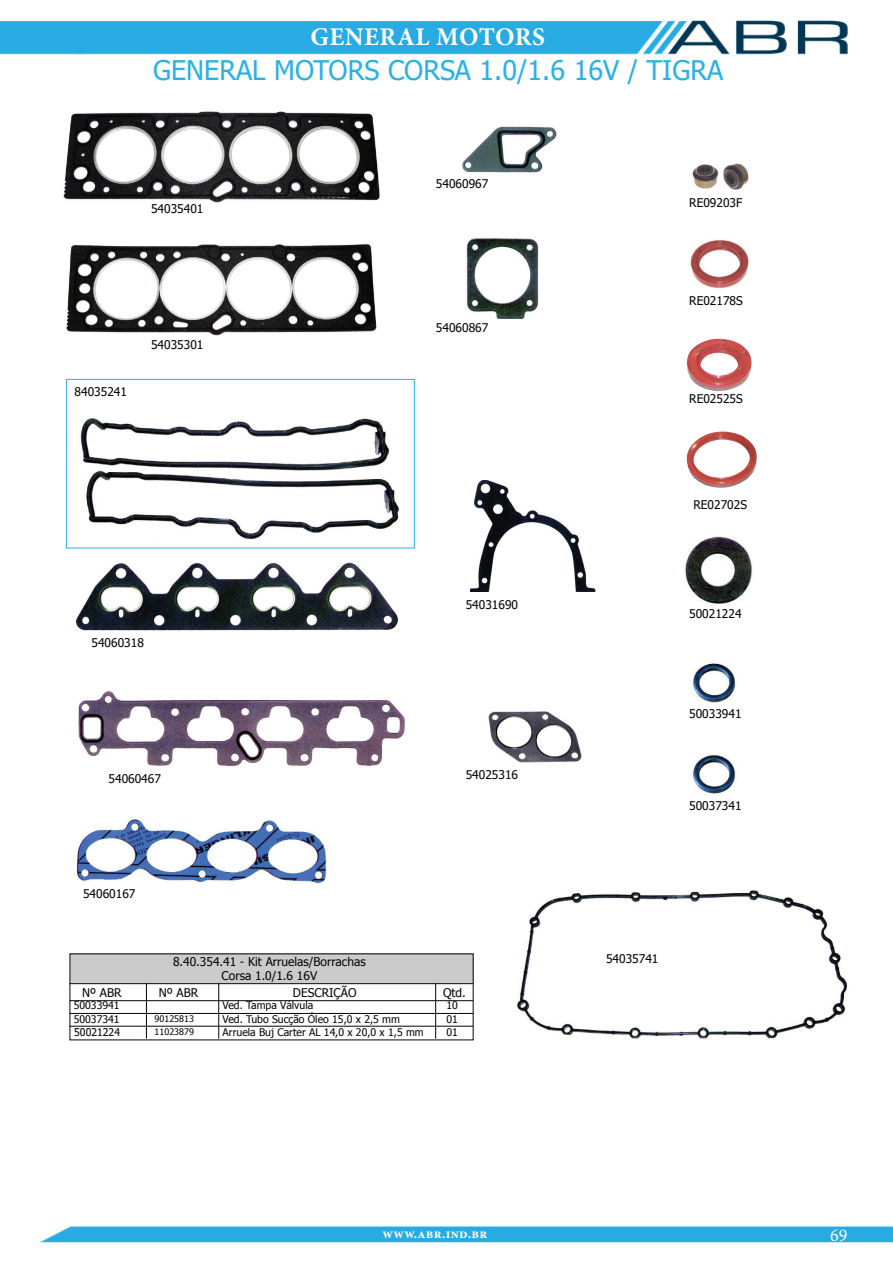
<style>
.page{position:relative;width:893px;height:1263px;background:#fff}
.page>*{position:absolute;margin:0;border:0;box-sizing:border-box;transform-origin:0 0}
.t1{font:27px "Tahoma";color:#2ab1e6}
.t2{font:700 25.5px "Minion Pro";letter-spacing:.02em;color:#fff}
.t3{font:18px "Minion Pro";color:#fff}
.t4{font:700 13.5px "Minion Pro";letter-spacing:.02em;color:#fff}
.t5{font:12px/14.4px "Tahoma";color:#040503;text-align:center}
.t6{font:10.5px/13.5px "Tahoma";color:#040503;text-align:right}
.t7{font:9px/13.5px "Tahoma";color:#040503}
</style>
<div class="page">
<img style="left:39px;top:1226px;width:854px;height:17px">
<img style="left:0;top:20px;width:848px;height:35px">
<img style="left:79px;top:418px;width:321px;height:124px">
<img style="left:66px;top:244px;width:311px;height:92px">
<img style="left:63px;top:111px;width:317px;height:92px">
<img style="left:687px;top:339px;width:65px;height:53px">
<img style="left:686px;top:432px;width:71px;height:56px">
<img style="left:690px;top:240px;width:59px;height:49px">
<img style="left:692px;top:163px;width:57px;height:27px">
<img style="left:488px;top:711px;width:94px;height:51px">
<img style="left:466px;top:238px;width:73px;height:81px">
<img style="left:470px;top:480px;width:125px;height:112px">
<img style="left:462px;top:126px;width:95px;height:47px">
<img style="left:516px;top:890px;width:332px;height:150px">
<div style="left:606px;top:954px;width:191px;height:29px;background:#fff"></div>
<div style="left:66px;top:379px;width:349px;height:169px;border:1px solid #2ab1e6"></div>
<img style="left:76px;top:817px;width:252px;height:67px">
<img style="left:76px;top:562px;width:323px;height:69px">
<img style="left:78px;top:691px;width:327px;height:75px">
<div style="left:70px;top:953px;width:404px;height:30px;background:#cbcbcb"></div>
<hr style="left:70px;top:983px;width:403px;height:1px;background:#040503">
<hr style="left:70px;top:1000px;width:403px;height:1px;background:#040503">
<hr style="left:70px;top:1013px;width:403px;height:1px;background:#040503">
<hr style="left:70px;top:1026px;width:403px;height:1px;background:#040503">
<hr style="left:146px;top:983px;width:1px;height:55px;background:#040503">
<hr style="left:435px;top:983px;width:1px;height:55px;background:#040503">
<hr style="left:218px;top:983px;width:1px;height:55px;background:#040503">
<img style="left:685px;top:536px;width:68px;height:70px">
<img style="left:693px;top:663px;width:43px;height:40px">
<img style="left:693px;top:755px;width:43px;height:39px">
<h2 class="t2" style="left:206px;top:19px;width:236px">GENERAL MOTORS</h2>
<h2 class="t2" style="left:310px;top:19px;width:236px">GENERAL MOTORS</h2>
<h1 class="t1" style="left:153px;top:52px;width:572px">GENERAL MOTORS CORSA 1.0/1.6 16V / TIGRA</h1>
<p class="t5" style="left:151px;top:202px;width:54px">54035401</p>
<p class="t5" style="left:75px;top:385px;width:54px">84035241</p>
<p class="t5" style="left:151px;top:338px;width:54px">54035301</p>
<p class="t5" style="left:436px;top:177px;width:54px">54060967</p>
<p class="t5" style="left:436px;top:321px;width:54px">54060867</p>
<p class="t5" style="left:92px;top:636px;width:54px">54060318</p>
<p class="t5" style="left:109px;top:772px;width:54px">54060467</p>
<p class="t5" style="left:83px;top:887px;width:54px">54060167</p>
<p class="t5" style="left:173px;top:953px;width:194px">8.40.354.41 - Kit Arruelas/Borrachas<br>Corsa 1.0/1.6 16V</p>
<p class="t5" style="left:466px;top:598px;width:54px">54031690</p>
<p class="t5" style="left:466px;top:768px;width:54px">54025316</p>
<p class="t5" style="left:82px;top:985px;width:41px">Nº ABR</p>
<p class="t5" style="left:293px;top:985px;width:65px">DESCRIÇÃO</p>
<p class="t5" style="left:443px;top:985px;width:24px">Qtd.</p>
<p class="t7" style="left:155px;top:1011px;width:41px">90125813<br>11023879</p>
<p class="t5" style="left:159px;top:985px;width:41px">Nº ABR</p>
<p class="t6" style="left:74px;top:998px;width:47px">50033941<br>50037341<br>5 9</p>
<p class="t6" style="left:223px;top:998px;width:203px;text-align:left">Ved. Tampa Válvula<br>Ved. Tubo Sucção Óleo 15,0 x 2,5 mm<br>Arruela Buj Carter AL 14,0 x 20,0 x 1,5 mm</p>
<p class="t6" style="left:447px;top:998px;width:13px;text-align:justify">10<br>01<br>01</p>
<p class="t6" style="left:74px;top:1026px;width:47px">50021224</p>
<p class="t5" style="left:689px;top:196px;width:55px">RE09203F</p>
<p class="t5" style="left:689px;top:294px;width:55px">RE02178S</p>
<p class="t5" style="left:689px;top:392px;width:55px">RE02525S</p>
<p class="t5" style="left:693px;top:498px;width:55px">RE02702S</p>
<p class="t5" style="left:689px;top:607px;width:54px">50021224</p>
<p class="t5" style="left:689px;top:707px;width:54px">50033941</p>
<p class="t5" style="left:689px;top:799px;width:54px">50037341</p>
<p class="t5" style="left:606px;top:952px;width:54px">54035741</p>
<p class="t4" style="left:383px;top:1224px;width:106px">www.abr.ind.br</p>
<h3 class="t3" style="left:830px;top:1223px;width:19px">69</h3>
</div>
